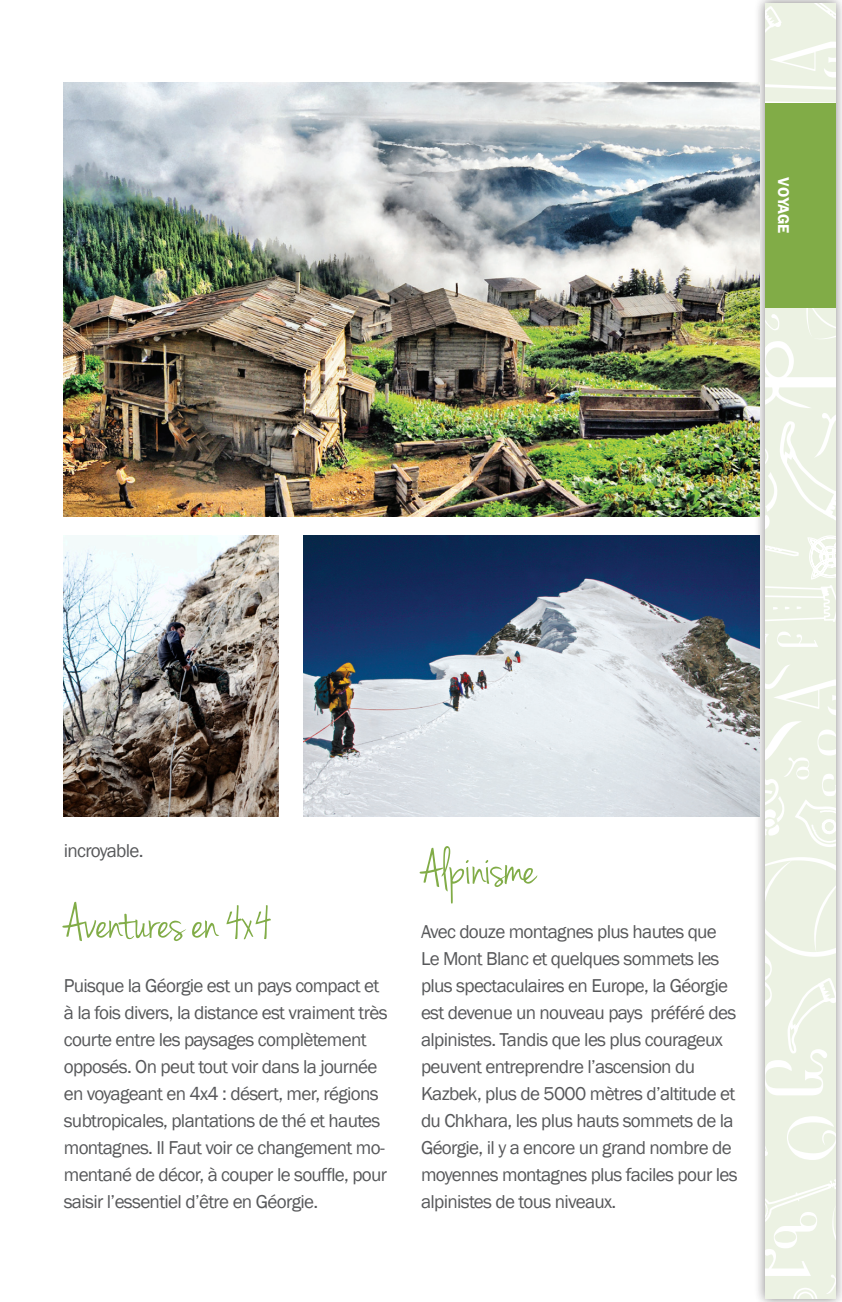
<style>
.page{position:relative;width:842px;height:1302px;background:#fff}
.page>*{position:absolute;margin:0;border:0;box-sizing:border-box;transform-origin:0 0}
.t1{font:54px "Jenna Sue";letter-spacing:-.015em;color:#81ac47}
.t2{font:19.12px/27px "Franklin Gothic";letter-spacing:-.035em;color:#57585a}
.t3{font:600 15.75px "Franklin Gothic";letter-spacing:-.015em;color:#fff}
</style>
<div class="page">
<div style="left:754px;top:0;width:88px;height:1301px;background:#231f20;opacity:.5"></div>
<svg style="left:765px;top:3px;width:71px;height:1295px;fill:#ecf2e3"></svg>
<img style="left:64px;top:83px;width:695px;height:434px">
<img style="left:64px;top:535px;width:215px;height:281px">
<img style="left:304px;top:535px;width:455px;height:281px">
<div style="left:765px;top:103px;width:71px;height:204px;background:#81ac47"></div>
<p class="t3" style="left:793px;top:177px;width:58px;rotate:90deg">VOYAGE</p>
<p class="t2" style="left:64px;top:837px;width:81px">incroyable.</p>
<p class="t1" style="left:64px;top:890px;width:210px">Aventures en 4x4</p>
<p class="t2" style="left:64px;top:972px;width:325px">Puisque la Géorgie est un pays compact et à la fois divers, la distance est vraiment très courte entre les paysages complètement opposés. On peut tout voir dans la journée en voyageant en 4x4 : désert, mer, régions subtropicales, plantations de thé et hautes montagnes. Il Faut voir ce changement mo&shy;mentané de décor, à couper le souffle, pour saisir l’essentiel d’être en Géorgie.</p>
<p class="t1" style="left:421px;top:836px;width:117px">Alpinisme</p>
<p class="t2" style="left:421px;top:918px;width:318px">Avec douze montagnes plus hautes que Le Mont Blanc et quelques sommets les plus spectaculaires en Europe, la Géorgie est devenue un nouveau pays préféré des alpinistes. Tandis que les plus courageux peuvent entreprendre l’ascension du Kazbek, plus de 5000 mètres d’altitude et du Chkhara, les plus hauts sommets de la Géorgie, il y a encore un grand nombre de moyennes montagnes plus faciles pour les alpinistes de tous niveaux.</p>
</div>
